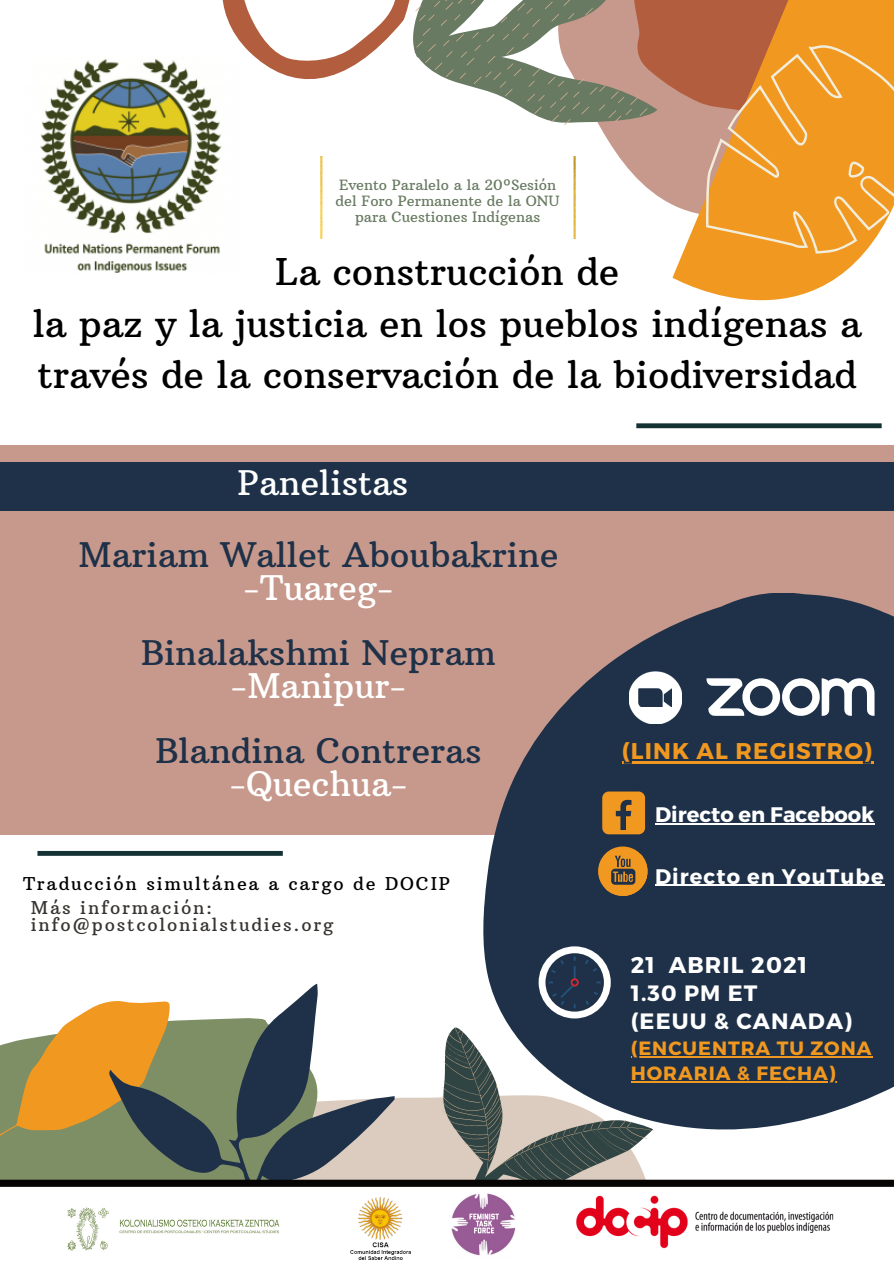
<style>
.page{position:relative;width:894px;height:1264px;background:#fff}
.page>*{position:absolute;margin:0;border:0;box-sizing:border-box;transform-origin:0 0}
.t1{font:37.5px/51.8px "Arbutus Slab";color:#000}
.t2{font:34.5px "Arbutus Slab";color:#1e3148}
.t3{font:34.5px "Arbutus Slab";color:#fff}
.t4{font:700 22.8px "Montserrat";letter-spacing:.05em;color:#f19820}
.t5{font:700 22.8px "Montserrat";letter-spacing:.05em;color:#fff}
.t6{font:700 22.2px "Montserrat";letter-spacing:.05em;color:#fff}
.t7{font:700 21px "Montserrat";color:#fff}
.t8{font:700 21px "Montserrat";letter-spacing:.05em;color:#fff}
.t9{font:700 19.2px/24.8px "Montserrat";letter-spacing:.05em;color:#f19820}
.t10{font:18px "Arbutus Slab";letter-spacing:.1em;color:#373431}
.t11{font:18px "Arbutus Slab";letter-spacing:.1em;color:#000}
.t12{font:14.4px "Arbutus Slab";color:#687a61}
</style>
<div class="page">
<svg style="left:712px;top:0;width:181px;height:301px;fill:#f19820"></svg>
<svg style="left:222px;top:0;width:141px;height:80px"></svg>
<svg style="left:0;top:1004px;width:100px;height:175px;background:#bea260"></svg>
<svg style="left:100px;top:1001px;width:174px;height:178px;background:#7f7d5b"></svg>
<svg style="left:672px;top:20px;width:221px;height:273px;background:#f1a33c"></svg>
<svg style="left:274px;top:983px;width:55px;height:196px;fill:#1e3148"></svg>
<svg style="left:329px;top:1027px;width:325px;height:152px"></svg>
<svg style="left:363px;top:0;width:391px;height:212px"></svg>
<svg style="left:378px;top:0;width:359px;height:199px"></svg>
<svg style="left:0;top:1179px;width:893px;height:81px"></svg>
<img style="left:40px;top:56px;width:200px;height:217px">
<img style="left:575px;top:1195px;width:260px;height:54px">
<img style="left:57px;top:1197px;width:232px;height:63px">
<img style="left:447px;top:1188px;width:73px;height:71px">
<div style="left:0;top:446px;width:893px;height:388px;background:#c7998c"></div>
<svg style="left:483px;top:592px;width:410px;height:537px;background:#3f4959"></svg>
<svg style="left:37px;top:851px;width:246px;height:4px"></svg>
<div style="left:538px;top:946px;width:72px;height:72px;background:#fff;border-radius:50%"></div>
<div style="left:545px;top:953px;width:58px;height:58px;background:#1e3148;border-radius:50%"></div>
<svg style="left:585px;top:957px;width:14px;height:15px"></svg>
<svg style="left:585px;top:992px;width:15px;height:14px"></svg>
<svg style="left:548px;top:956px;width:27px;height:52px"></svg>
<div style="left:570px;top:978px;width:8px;height:8px;border:2px solid #d7282f;border-radius:50%"></div>
<div style="left:626px;top:669px;width:58px;height:57px;background:#1e3148"></div>
<svg style="left:629px;top:671px;width:52px;height:53px;fill:#fff"></svg>
<div style="left:638px;top:688px;width:34px;height:19px;background:#1e3148"></div>
<svg style="left:636px;top:423px;width:245px;height:5px"></svg>
<img style="left:350px;top:1197px;width:60px;height:62px">
<svg style="left:706px;top:678px;width:168px;height:37px"></svg>
<div style="left:0;top:462px;width:893px;height:49px;background:#1e3148"></div>
<div style="left:602px;top:791px;width:43px;height:43px;background:#f19820;border-radius:7px"></div>
<svg style="left:615px;top:799px;width:16px;height:31px"></svg>
<div style="left:598px;top:846px;width:49px;height:49px;background:#f19820;border-radius:50%"></div>
<svg style="left:605px;top:853px;width:44px;height:45px"></svg>
<img style="left:320px;top:157px;width:255px;height:81px">
<hr style="left:630px;top:1056px;width:242px;height:1px;background:#f19820">
<hr style="left:630px;top:1080px;width:206px;height:2px;background:#f19820">
<hr style="left:621px;top:761px;width:252px;height:2px;background:#f19820">
<hr style="left:655px;top:823px;width:219px;height:1px;background:#fff">
<hr style="left:655px;top:884px;width:229px;height:1px;background:#fff">
<p class="t12" style="left:339px;top:176px;width:218px">Evento Paralelo a la 20ºSesión</p>
<p class="t12" style="left:335px;top:192px;width:225px">del Foro Permanente de la ONU</p>
<p class="t12" style="left:355px;top:208px;width:187px">para Cuestiones Indígenas</p>
<p class="t1" style="left:275px;top:245px;width:346px">La construcción de</p>
<p class="t1" style="left:33px;top:297px;width:830px">la paz y la justicia en los pueblos indígenas a través de la conservación de la biodiversidad</p>
<p class="t3" style="left:237px;top:461px;width:172px">Panelistas</p>
<p class="t2" style="left:78px;top:533px;width:481px">Mariam Wallet Aboubakrine</p>
<p class="t3" style="left:243px;top:566px;width:152px">-Tuareg-</p>
<p class="t2" style="left:141px;top:631px;width:356px">Binalakshmi Nepram</p>
<p class="t3" style="left:230px;top:664px;width:177px">-Manipur-</p>
<p class="t2" style="left:155px;top:729px;width:327px">Blandina Contreras</p>
<p class="t3" style="left:229px;top:762px;width:179px">-Quechua-</p>
<p class="t11" style="left:23px;top:872px;width:428px">Traducción simultánea a cargo de DOCIP</p>
<p class="t10" style="left:31px;top:896px;width:183px">Más información:</p>
<p class="t10" style="left:31px;top:913px;width:304px">info@postcolonialstudies.org</p>
<p class="t4" style="left:621px;top:735px;width:252px">(LINK AL REGISTRO)</p>
<p class="t7" style="left:655px;top:801px;width:221px">Directo en Facebook</p>
<p class="t8" style="left:655px;top:862px;width:230px">Directo en YouTube</p>
<p class="t5" style="left:630px;top:949px;width:178px">21 ABRIL 2021</p>
<p class="t6" style="left:630px;top:978px;width:128px">1.30 PM ET</p>
<p class="t6" style="left:630px;top:1006px;width:223px">(EEUU &amp; CANADA)</p>
<p class="t9" style="left:630px;top:1034px;width:242px">(ENCUENTRA TU ZONA<br>HORARIA &amp; FECHA)</p>
</div>
